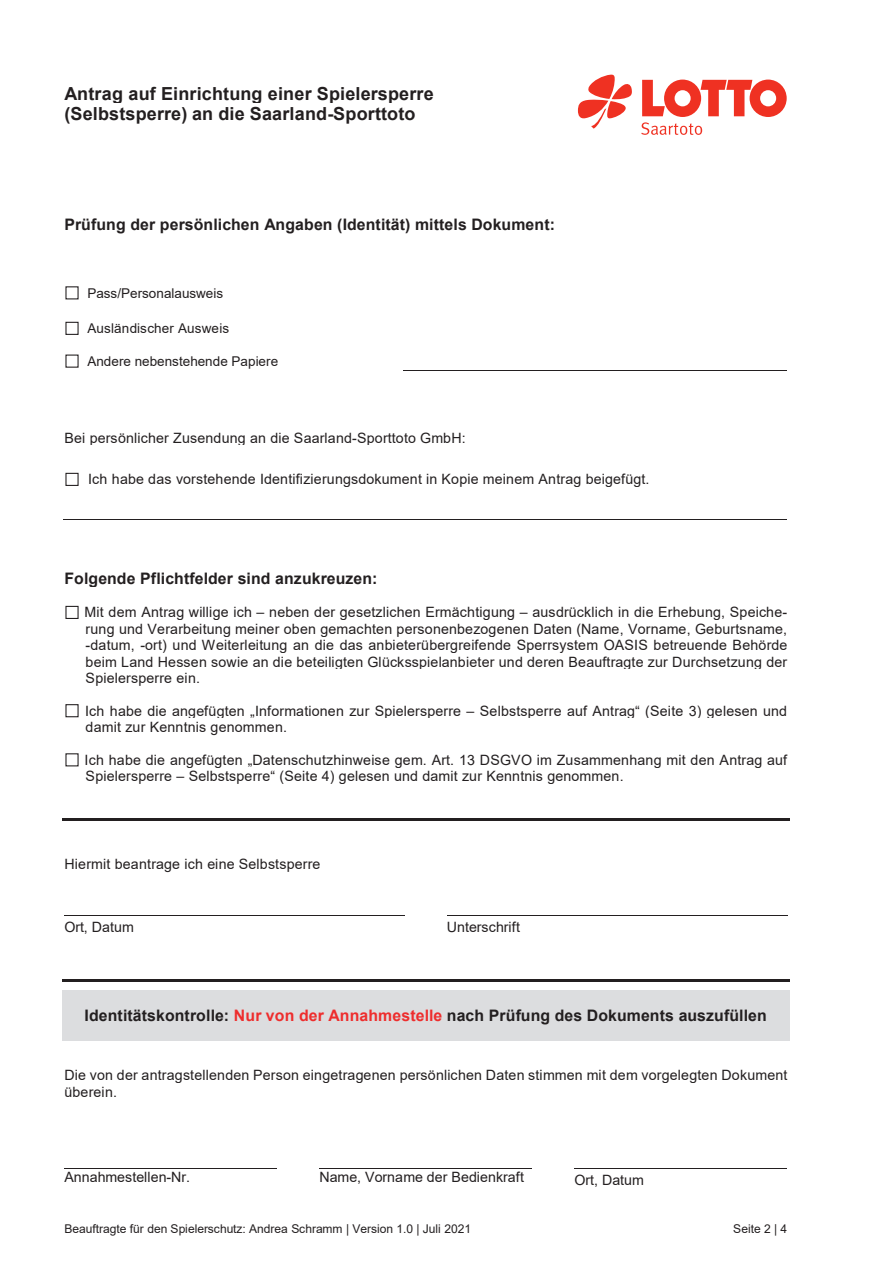
<style>
.page{position:relative;width:893px;height:1263px;background:#fff}
.page>*{position:absolute;margin:0;border:0;box-sizing:border-box;transform-origin:0 0}
.t1{font:700 18px/20.7px "Arial";letter-spacing:.01em;color:#231f20}
.t2{font:700 15.9px "Arial";letter-spacing:.01em;color:#231f20}
.t3{font:14.25px/16.4px "Arial";letter-spacing:.015em;color:#231f20}
.t4{font:13.5px "Arial";letter-spacing:.005em;color:#231f20}
.t5{font:12px "Arial";letter-spacing:-.005em;color:#231f20}
.s1{color:#ee2d2d}
</style>
<div class="page">
<div style="left:65px;top:322px;width:14px;height:13px;border:1px solid #231f20"></div>
<hr style="left:403px;top:370px;width:44px;height:1px;background:#231f20">
<hr style="left:447px;top:370px;width:340px;height:1px;background:#231f20">
<div style="left:65px;top:473px;width:14px;height:13px;border:1px solid #231f20"></div>
<div style="left:65px;top:606px;width:14px;height:13px;border:1px solid #231f20"></div>
<div style="left:65px;top:704px;width:14px;height:13px;border:1px solid #231f20"></div>
<hr style="left:62px;top:819px;width:727px;height:2px;background:#231f20">
<hr style="left:64px;top:915px;width:341px;height:1px;background:#231f20">
<hr style="left:447px;top:915px;width:340px;height:1px;background:#231f20">
<hr style="left:62px;top:979px;width:727px;height:2px;background:#231f20">
<div style="left:62px;top:990px;width:727px;height:17px;background:#dcdddf"></div>
<div style="left:62px;top:1007px;width:727px;height:18px;background:#dcdddf"></div>
<div style="left:62px;top:1025px;width:727px;height:16px;background:#dcdddf"></div>
<hr style="left:64px;top:1168px;width:213px;height:1px;background:#231f20">
<hr style="left:320px;top:1168px;width:212px;height:1px;background:#231f20">
<hr style="left:575px;top:1168px;width:212px;height:1px;background:#231f20">
<svg style="left:641px;top:80px;width:146px;height:55px"></svg>
<svg style="left:578px;top:74px;width:54px;height:55px"></svg>
<p class="t1" style="left:64px;top:83px;width:371px">Antrag auf Einrichtung einer Spielersperre (Selbstsperre) an die Saarland-Sporttoto</p>
<p class="t2" style="left:64px;top:213px;width:492px">Prüfung der persönlichen Angaben (Identität) mittels Dokument:</p>
<p class="t4" style="left:87px;top:284px;width:137px">Pass/Personalausweis</p>
<p class="t4" style="left:87px;top:319px;width:143px">Ausländischer Ausweis</p>
<p class="t4" style="left:87px;top:352px;width:192px">Andere nebenstehende Papiere</p>
<p class="t3" style="left:64px;top:429px;width:403px">Bei persönlicher Zusendung an die Saarland-Sporttoto GmbH:</p>
<p class="t3" style="left:88px;top:471px;width:563px">Ich habe das vorstehende Identifizierungsdokument in Kopie meinem Antrag beigefügt.</p>
<p class="t2" style="left:64px;top:567px;width:315px">Folgende Pflichtfelder sind anzukreuzen:</p>
<p class="t3" style="left:85px;top:604px;width:704px;text-align:justify">Mit dem Antrag willige ich – neben der gesetzlichen Ermächtigung – ausdrücklich in die Erhebung, Speiche&shy;rung und Verarbeitung meiner oben gemachten personenbezogenen Daten (Name, Vorname, Geburtsname, -datum, -ort) und Weiterleitung an die das anbieterübergreifende Sperrsystem OASIS betreuende Behörde beim Land Hessen sowie an die beteiligten Glücksspielanbieter und deren Beauftragte zur Durchsetzung der Spielersperre ein.</p>
<p class="t3" style="left:85px;top:702px;width:704px">Ich habe die angefügten „Informationen zur Spielersperre – Selbstsperre auf Antrag“ (Seite 3) gelesen und damit zur Kenntnis genommen.</p>
<p class="t3" style="left:85px;top:751px;width:704px">Ich habe die angefügten „Datenschutzhinweise gem. Art. 13 DSGVO im Zusammenhang mit den Antrag auf<br>Spielersperre – Selbstsperre“ (Seite 4) gelesen und damit zur Kenntnis genommen.</p>
<p class="t3" style="left:64px;top:855px;width:258px">Hiermit beantrage ich eine Selbstsperre</p>
<p class="t3" style="left:64px;top:918px;width:71px">Ort, Datum</p>
<p class="t3" style="left:447px;top:918px;width:75px">Unterschrift</p>
<p class="t2" style="left:85px;top:1004px;width:684px">Identitätskontrolle: <span class="s1">Nur von der Annahmestelle</span> nach Prüfung des Dokuments auszufüllen</p>
<p class="t3" style="left:64px;top:1067px;width:724px">Die von der antragstellenden Person eingetragenen persönlichen Daten stimmen mit dem vorgelegten Dokument überein.</p>
<p class="t3" style="left:64px;top:1169px;width:127px">Annahmestellen-Nr.</p>
<p class="t3" style="left:319px;top:1169px;width:206px">Name, Vorname der Bedienkraft</p>
<p class="t3" style="left:574px;top:1171px;width:71px">Ort, Datum</p>
<p class="t5" style="left:64px;top:1221px;width:408px">Beauftragte für den Spielerschutz: Andrea Schramm | Version 1.0 | Juli 2021</p>
<p class="t5" style="left:733px;top:1221px;width:56px">Seite 2 | 4</p>
</div>
